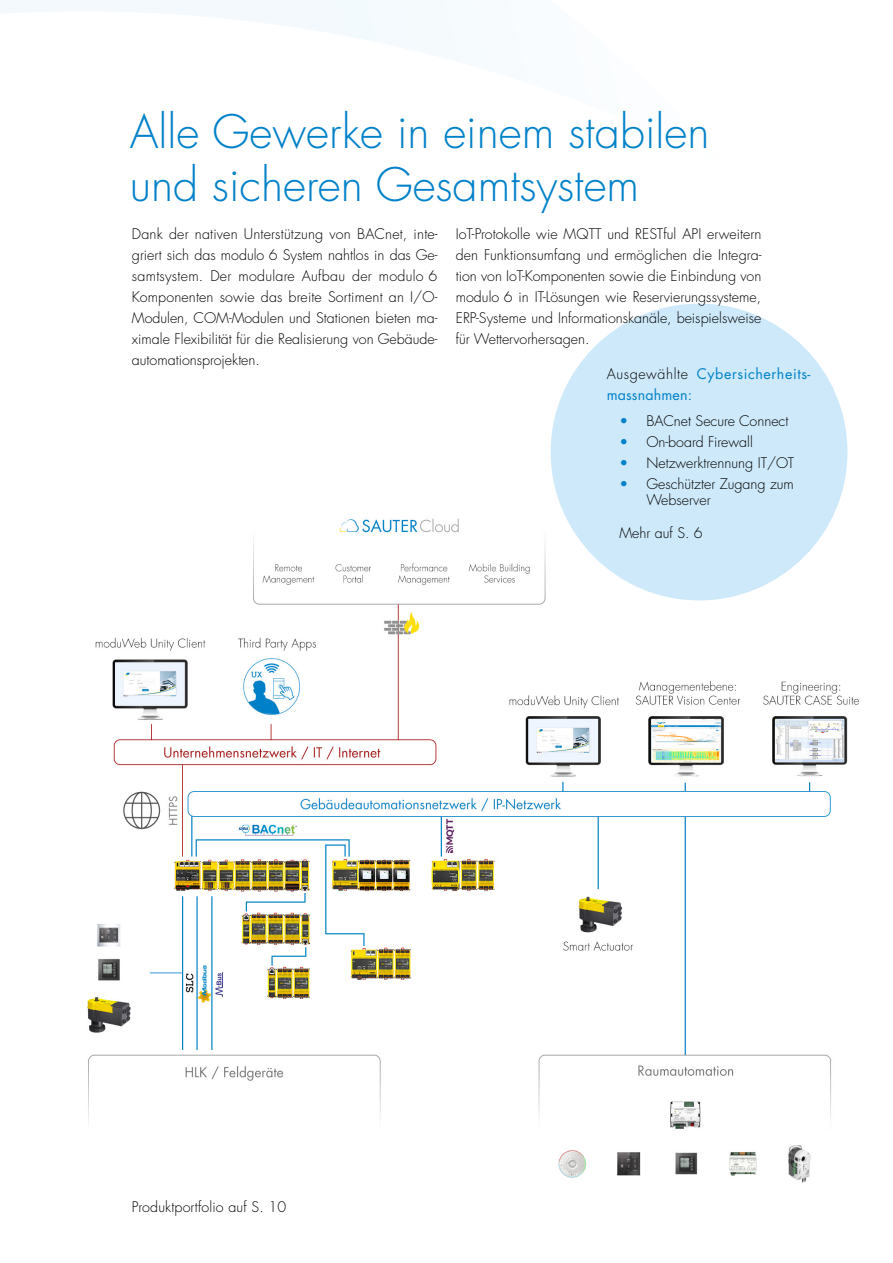
<style>
.page{position:relative;width:893px;height:1263px;background:#fff}
.page>*{position:absolute;margin:0;border:0;box-sizing:border-box;transform-origin:0 0}
.t1{font:300 45px/52.5px "Futura LT Pro";color:#0081c9}
.t2{font:300 14.25px/21px "Futura LT Pro";color:#000;text-align:justify}
.t3{font:14.25px/21px "Futura LT Pro";letter-spacing:.04em;color:#0081c9}
.s1{font-weight:300;color:#000}
.s2{color:#0081c9}
</style>
<div class="page">
<svg style="left:0;top:0;width:727px;height:481px"></svg>
<img style="left:87px;top:481px;width:773px;height:702px">
<div style="left:551px;top:304px;width:296px;height:296px;background:#cee9f9;border-radius:50%"></div>
<h1 class="t1" style="left:130px;top:106px;width:581px">Alle Gewerke in einem stabilen und sicheren Gesamtsystem</h1>
<p class="t2" style="left:132px;top:224px;width:307px">Dank der nativen Unterstützung von BACnet, inte&shy;griert sich das modulo 6 System nahtlos in das Ge&shy;samtsystem. Der modulare Aufbau der modulo 6<br>Komponenten sowie das breite Sortiment an I/O-Modulen, COM-Modulen und Stationen bieten ma&shy;ximale Flexibilität für die Realisierung von Gebäude&shy;automationsprojekten.</p>
<p class="t2" style="left:456px;top:224px;width:307px">IoT-Protokolle wie MQTT und RESTful API erweitern den Funktionsumfang und ermöglichen die Integra&shy;tion von IoT-Komponenten sowie die Einbindung von modulo 6 in IT-Lösungen wie Reservierungssysteme, ERP-Systeme und Informationskanäle, beispielsweise für Wettervorhersagen.</p>
<p class="t3" style="left:607px;top:363px;width:205px"><span class="s1">Ausgewählte</span> Cybersicherheits&shy;massnahmen:</p>
<p class="t2" style="left:619px;top:410px;width:170px"><span class="s2">•</span> BACnet Secure Connect</p>
<p class="t2" style="left:619px;top:431px;width:135px"><span class="s2">•</span> On-board Firewall</p>
<p class="t2" style="left:619px;top:452px;width:176px"><span class="s2">•</span> Netzwerktrennung IT/OT</p>
<p class="t2" style="left:646px;top:475px;width:149px;line-height:16.5px;text-indent:-27px"><span class="s2">•</span> Geschützter Zugang zum<br>Webserver</p>
<p class="t2" style="left:619px;top:523px;width:85px">Mehr auf S. 6</p>
<p class="t2" style="left:132px;top:1196px;width:156px">Produktportfolio auf S. 10</p>
</div>
